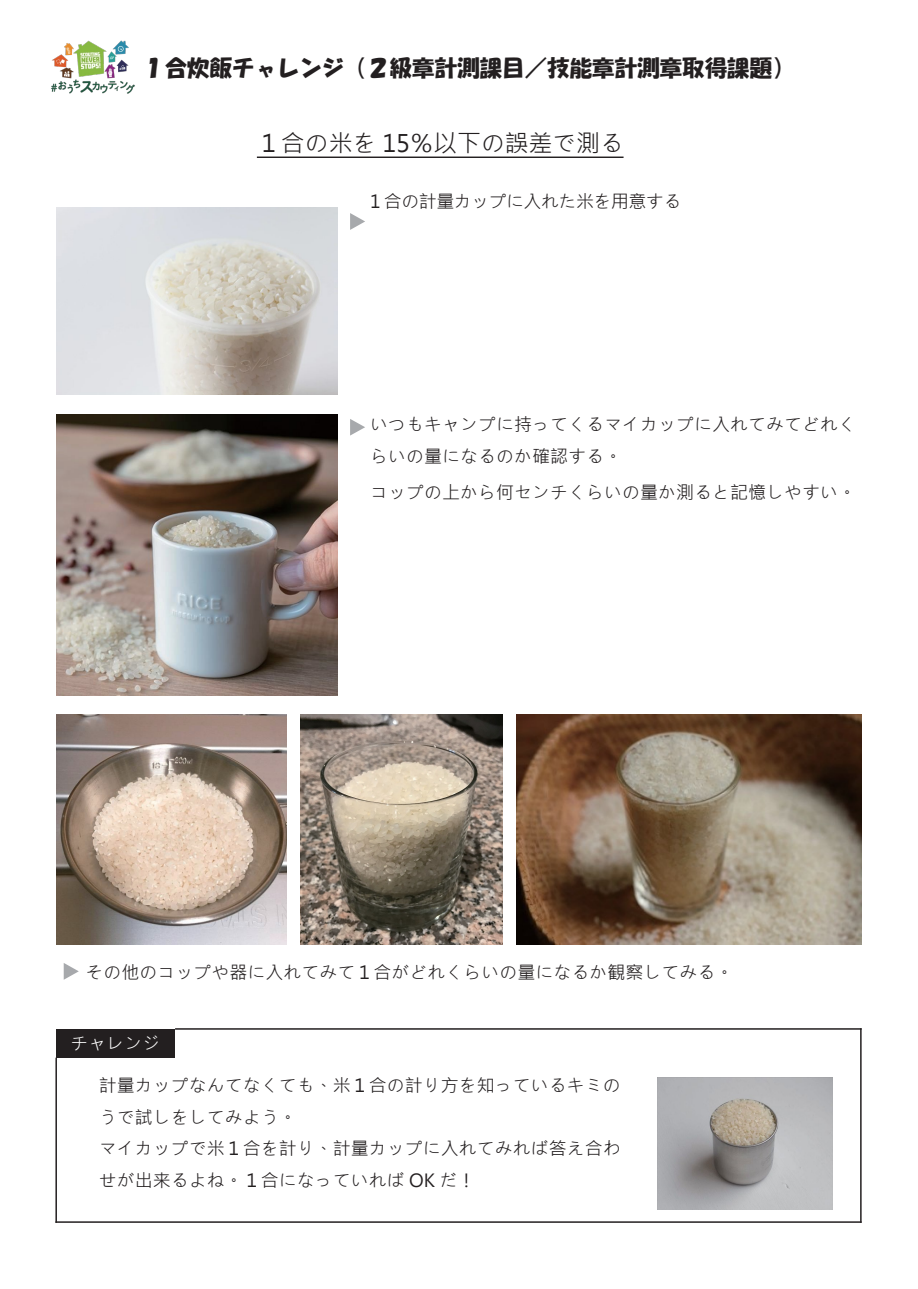
<style>
.page{position:relative;width:918px;height:1289px;background:#fff}
.page>*{position:absolute;margin:0;border:0;box-sizing:border-box;transform-origin:0 0}
.t1{font:24px "Microsoft Jheng Hei";letter-spacing:-.005em;color:#231f20}
.t2{font:22.5px "HGS Soei Kakupoptai";color:#231f20}
.t3{font:18px/31.7px "Microsoft Jheng Hei";color:#231f20}
.t4{font:18px "Microsoft Jheng Hei";letter-spacing:-.03em;color:#231f20}
.t5{font:18px "Microsoft Jheng Hei";color:#fff}
</style>
<div class="page">
<img style="left:51px;top:40px;width:84px;height:54px">
<img style="left:57px;top:208px;width:281px;height:187px">
<svg style="left:257px;top:156px;width:367px;height:2px"></svg>
<img style="left:57px;top:714px;width:230px;height:230px">
<img style="left:301px;top:714px;width:201px;height:230px">
<img style="left:516px;top:714px;width:346px;height:230px">
<img style="left:57px;top:414px;width:281px;height:281px">
<svg style="left:350px;top:213px;width:15px;height:17px"></svg>
<svg style="left:350px;top:419px;width:15px;height:16px"></svg>
<svg style="left:64px;top:963px;width:15px;height:16px"></svg>
<div style="left:56px;top:1029px;width:119px;height:28px;background:#231f20"></div>
<hr style="left:55px;top:1057px;width:2px;height:165px;background:#231f20">
<hr style="left:860px;top:1028px;width:2px;height:194px;background:#231f20">
<hr style="left:175px;top:1028px;width:687px;height:1px;background:#231f20">
<hr style="left:55px;top:1221px;width:807px;height:1px;background:#231f20">
<img style="left:657px;top:1077px;width:175px;height:132px">
<p class="t2" style="left:142px;top:57px;width:654px">１合炊飯チャレンジ（２級章計測課目／技能章計測章取得課題）</p>
<p class="t1" style="left:257px;top:128px;width:368px">１合の米を 15％以下の誤差で測る</p>
<p class="t4" style="left:370px;top:190px;width:313px">1 合の計量カップに入れた米を用意する</p>
<p class="t3" style="left:370px;top:409px;width:487px">いつもキャンプに持ってくるマイカップに入れてみてどれくらいの量になるのか確認する。</p>
<p class="t3" style="left:370px;top:476px;width:487px">コップの上から何センチくらいの量か測ると記憶しやすい。</p>
<p class="t3" style="left:86px;top:956px;width:649px">その他のコップや器に入れてみて１合がどれくらいの量になるか観察してみる。</p>
<p class="t5" style="left:71px;top:1032px;width:91px">チャレンジ</p>
<p class="t3" style="left:99px;top:1069px;width:524px">計量カップなんてなくても、米１合の計り方を知っているキミのうで試しをしてみよう。</p>
<p class="t3" style="left:99px;top:1132px;width:524px">マイカップで米１合を計り、計量カップに入れてみれば答え合わせが出来るよね。１合になっていれば OK だ！</p>
</div>
